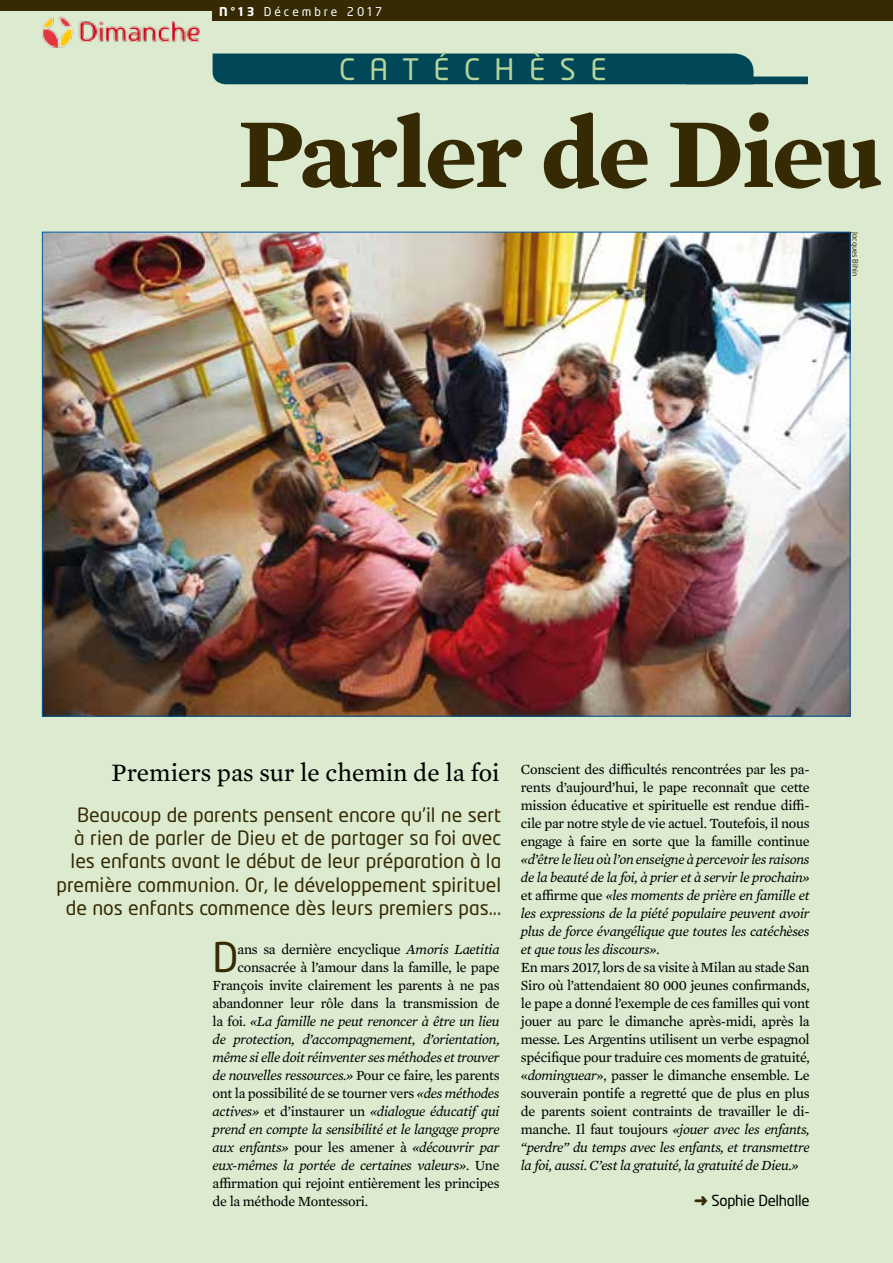
<style>
.page{position:relative;width:893px;height:1263px;background:#dcebcf}
.page>*{position:absolute;margin:0;border:0;box-sizing:border-box;transform-origin:0 0}
.t1{font:700 100.8px "Mercury Text G2";letter-spacing:-.02em;color:#352a04}
.t2{font:40.5px "Neo Tech";color:#352a04}
.t3{font:29.25px "Neo Tech";letter-spacing:.5em;color:#b5d59a}
.t4{font:25.5px "Mercury Text G2";color:#000}
.t5{font:19.5px/23.4px "Neo Tech";color:#352a04;text-align:right}
.t6{font:15px "Neo Tech";letter-spacing:-.02em;color:#000}
.t7{font:14.25px/18px "Mercury Text G2";letter-spacing:-.02em;color:#000;text-align:justify}
.t8{font:italic 14.25px/18px "Mercury Text G2";letter-spacing:-.02em;color:#000;text-align:justify}
.t9{font:12px "Neo Tech";letter-spacing:.25em;color:#fff}
.t10{font:7.5px "Neo Tech";color:#352a04}
.s1{font-weight:700}
.s2{font-style:italic}
.s3{font-style:normal}
.s4{color:#352a04}
</style>
<div class="page">
<svg style="left:0;top:0;width:893px;height:85px"></svg>
<img style="left:44px;top:234px;width:804px;height:480px">
<p class="t9" style="left:219px;top:4px;width:164px"><span class="s1">N°13</span> Décembre 2017</p>
<h3 class="t3" style="left:339px;top:51px;width:269px">CATÉCHÈSE</h3>
<h1 class="t1" style="left:238px;top:77px;width:646px">Parler de Dieu</h1>
<p class="t10" style="left:860px;top:232px;width:45px;rotate:90deg">Jacques Bihin</p>
<h3 class="t4" style="left:112px;top:754px;width:390px">Premiers pas sur le chemin de la foi</h3>
<p class="t5" style="left:56px;top:802px;width:446px">Beaucoup de parents pensent encore qu’il ne sert<br>à rien de parler de Dieu et de partager sa foi avec les enfants avant le début de leur préparation à la première communion. Or, le développement spirituel de nos enfants commence dès leurs premiers pas...</p>
<h2 class="t2" style="left:213px;top:932px;width:27px">D</h2>
<p class="t7" style="left:238px;top:940px;width:264px">ans sa dernière encyclique <span class="s2">Amoris Laetitia</span></p>
<p class="t7" style="left:238px;top:958px;width:264px">consacrée à l’amour dans la famille, le pape</p>
<p class="t7" style="left:213px;top:976px;width:289px">François invite clairement les parents à ne pas</p>
<p class="t7" style="left:213px;top:994px;width:288px">abandonner leur rôle dans la transmission de</p>
<p class="t8" style="left:213px;top:1012px;width:289px"><span class="s3">la foi.</span> «La famille ne peut renoncer à être un lieu</p>
<p class="t8" style="left:213px;top:1030px;width:289px">de protection, d’accompagnement, d’orientation,</p>
<p class="t8" style="left:213px;top:1048px;width:288px">même si elle doit réinventer ses méthodes et trouver</p>
<p class="t8" style="left:213px;top:1065px;width:288px">de nouvelles ressources.» <span class="s3">Pour ce faire, les parents</span></p>
<p class="t7" style="left:213px;top:1084px;width:288px">ont la possibilité de se tourner vers <span class="s2">«des méthodes</span></p>
<p class="t8" style="left:213px;top:1101px;width:288px">actives» <span class="s3">et d’instaurer un</span> «dialogue éducatif qui</p>
<p class="t8" style="left:213px;top:1119px;width:288px">prend en compte la sensibilité et le langage propre</p>
<p class="t8" style="left:213px;top:1137px;width:288px">aux enfants» <span class="s3">pour les amener à</span> «découvrir par</p>
<p class="t8" style="left:213px;top:1155px;width:288px">eux-mêmes la portée de certaines valeurs». <span class="s3">Une</span></p>
<p class="t7" style="left:213px;top:1173px;width:289px">affirmation qui rejoint entièrement les principes</p>
<p class="t7" style="left:213px;top:1191px;width:157px">de la méthode Montessori.</p>
<p class="t7" style="left:521px;top:760px;width:290px">Conscient des difficultés rencontrées par les pa&shy;rents d’aujourd’hui, le pape reconnaît que cette mission éducative et spirituelle est rendue diffi&shy;cile par notre style de vie actuel. Toutefois, il nous engage à faire en sorte que la famille continue</p>
<p class="t8" style="left:521px;top:850px;width:290px">«d’être le lieu où l’on enseigne à percevoir les raisons de la beauté de la foi, à prier et à servir le prochain» <span class="s3">et affirme que</span> «les moments de prière en famille et les expressions de la piété populaire peuvent avoir plus de force évangélique que toutes les catéchèses et que tous les discours».</p>
<p class="t7" style="left:521px;top:957px;width:290px">En mars 2017, lors de sa visite à Milan au stade San Siro où l’attendaient 80 000 jeunes confirmands, le pape a donné l’exemple de ces familles qui vont jouer au parc le dimanche après-midi, après la messe. Les Argentins utilisent un verbe espagnol spécifique pour traduire ces moments de gratuité, «<span class="s2">dominguear</span>», passer le dimanche ensemble. Le souverain pontife a regretté que de plus en plus de parents soient contraints de travailler le di&shy;manche. Il faut toujours <span class="s2">«jouer avec les enfants, “perdre” du temps avec les enfants, et transmettre la foi, aussi. C’est la gratuité, la gratuité de Dieu.»</span></p>
<p class="t6" style="left:694px;top:1191px;width:117px"><span class="s4">➜</span> Sophie Delhalle</p>
</div>
